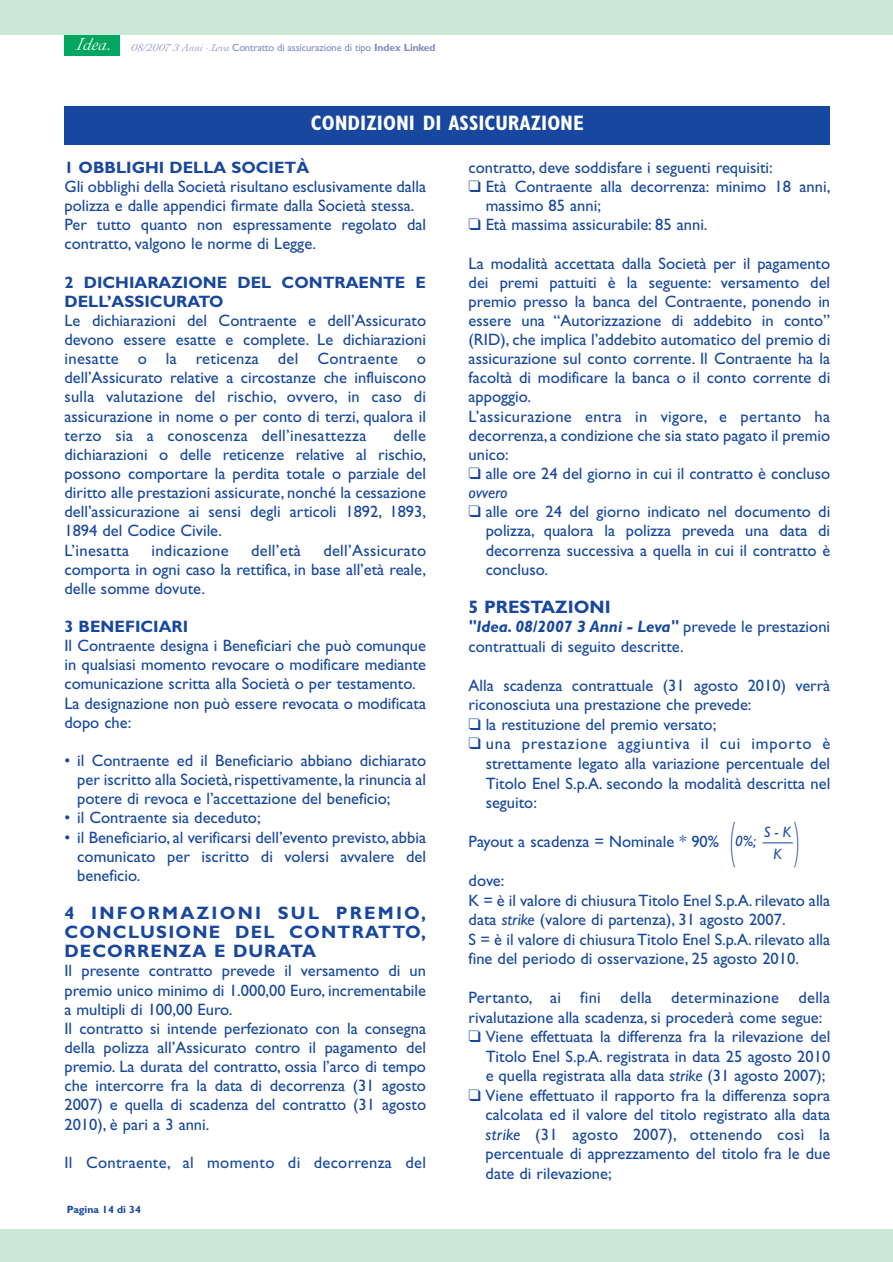
<style>
.page{position:relative;width:893px;height:1262px;background:#fff}
.page>*{position:absolute;margin:0;border:0;box-sizing:border-box;transform-origin:0 0}
.t1{font:300 49.5px "Gill Sans";color:#17479e;scale:.33 1}
.t2{font:700 condensed 21px "Gill Sans";color:#fff}
.t3{font:700 18px/19.2px "Gill Sans";letter-spacing:.055em;color:#17479e;text-align:justify}
.t4{font:700 18px "Gill Sans";color:#17479e}
.t5{font:16.5px/19.2px "Gill Sans";color:#17479e}
.t6{font:700 16.5px/19.2px "Gill Sans";color:#17479e}
.t7{font:16.5px "Gill Sans";letter-spacing:.02em;color:#17479e}
.t8{font:italic 15px/22.6px "Gill Sans";color:#17479e;text-align:center}
.t9{font:10.5px "Gill Sans";letter-spacing:-.015em;color:#848cc5}
.t10{font:700 10.5px "Gill Sans";color:#17479e}
.s1{font-family:"Baccara";font-size:18px;color:#fff}
.s2{font-family:"Baccara"}
.s3{font-weight:700}
.s4{font-style:italic}
.s5{font-weight:700;font-style:italic}
</style>
<div class="page">
<div style="left:64px;top:34px;width:56px;height:21px;background:#00a65d"></div>
<div style="left:64px;top:106px;width:766px;height:39px;background:#17479e"></div>
<div style="left:0;top:0;width:892px;height:34px;background:#cbe7d7"></div>
<div style="left:0;top:1229px;width:892px;height:32px;background:#cbe7d7"></div>
<hr style="left:762px;top:842px;width:30px;height:1px;background:#17479e">
<p class="t9" style="left:76px;top:44px;width:361px"><span class="s1">Idea.</span> <span class="s2">08/2007 3 Anni - Leva</span> Contratto di assicurazione di tipo <span class="s3">Index Linked</span></p>
<p class="t2" style="left:311px;top:116px;width:274px">CONDIZIONI DI ASSICURAZIONE</p>
<p class="t6" style="left:64px;top:159px;width:246px">1 OBBLIGHI DELLA SOCIETÀ</p>
<p class="t5" style="left:64px;top:179px;width:363px">Gli obblighi della Società risultano esclusivamente dalla polizza e dalle appendici firmate dalla Società stessa.<br>Per tutto quanto non espressamente regolato dal contratto, valgono le norme di Legge.</p>
<p class="t6" style="left:64px;top:274px;width:363px">2 DICHIARAZIONE DEL CONTRAENTE E<br>DELL’ASSICURATO</p>
<p class="t5" style="left:64px;top:312px;width:363px;text-align:justify">Le dichiarazioni del Contraente e dell’Assicurato devono essere esatte e complete. Le dichiarazioni inesatte o la reticenza del Contraente o dell’Assicurato relative a circostanze che influiscono sulla valutazione del rischio, ovvero, in caso di assicurazione in nome o per conto di terzi, qualora il terzo sia a conoscenza dell’inesattezza</p>
<p class="t5" style="left:64px;top:427px;width:363px;text-indent:329px">delle dichiarazioni o delle reticenze relative al rischio, possono comportare la perdita totale o parziale del diritto alle prestazioni assicurate, nonché la cessazione dell’assicurazione ai sensi degli articoli 1892, 1893, 1894 del Codice Civile.<br>L’inesatta</p>
<p class="t5" style="left:64px;top:542px;width:363px;text-align:justify;text-indent:259px">dell’Assicurato comporta in ogni caso la rettifica, in base all’età reale, delle somme dovute.</p>
<p class="t6" style="left:64px;top:618px;width:125px">3 BENEFICIARI</p>
<p class="t5" style="left:64px;top:638px;width:363px">Il Contraente designa i Beneficiari che può comunque in qualsiasi momento revocare o modificare mediante comunicazione scritta alla Società o per testamento.<br>La designazione non può essere revocata o modificata dopo che:</p>
<p class="t5" style="left:77px;top:752px;width:350px;text-align:justify;text-indent:-13px">• il Contraente ed il Beneficiario abbiano dichiarato per iscritto alla Società,rispettivamente,la rinuncia al potere di revoca e l’accettazione del beneficio;</p>
<p class="t5" style="left:64px;top:810px;width:198px">• il Contraente sia deceduto;</p>
<p class="t5" style="left:77px;top:829px;width:350px;text-align:justify;text-indent:-13px">• il Beneficiario, al verificarsi dell’evento previsto, abbia comunicato per iscritto di volersi avvalere del beneficio.</p>
<p class="t3" style="left:64px;top:905px;width:363px">4 INFORMAZIONI SUL PREMIO, CONCLUSIONE DEL CONTRATTO, DECORRENZA E DURATA</p>
<p class="t5" style="left:64px;top:963px;width:363px">Il presente contratto prevede il versamento di un premio unico minimo di 1.000,00 Euro, incrementabile a multipli di 100,00 Euro.<br>Il contratto si intende perfezionato con la consegna della polizza all’Assicurato contro il pagamento del premio. La durata del contratto, ossia l’arco di tempo che intercorre fra la data di decorrenza (31 agosto 2007) e quella di scadenza del contratto (31 agosto 2010), è pari a 3 anni.</p>
<p class="t7" style="left:64px;top:1156px;width:363px">Il Contraente, al momento di decorrenza del</p>
<p class="t7" style="left:151px;top:544px;width:79px">indicazione</p>
<p class="t5" style="left:251px;top:542px;width:51px">dell’età</p>
<p class="t10" style="left:67px;top:1206px;width:75px">Pagina 14 di 34</p>
<p class="t5" style="left:468px;top:159px;width:305px">contratto, deve soddisfare i seguenti requisiti:</p>
<p class="t5" style="left:485px;top:179px;width:346px;text-indent:-17px">❑ Età Contraente alla decorrenza: minimo 18 anni, massimo 85 anni;</p>
<p class="t5" style="left:468px;top:217px;width:240px">❑ Età massima assicurabile: 85 anni.</p>
<p class="t5" style="left:468px;top:255px;width:363px">La modalità accettata dalla Società per il pagamento dei premi pattuiti è la seguente: versamento del premio presso la banca del Contraente, ponendo in essere una “Autorizzazione di addebito in conto” (RID), che implica l’addebito automatico del premio di assicurazione sul conto corrente. Il Contraente ha la facoltà di modificare la banca o il conto corrente di appoggio.<br>L’assicurazione entra in vigore, e pertanto ha decorrenza, a condizione che sia stato pagato il premio unico:</p>
<p class="t5" style="left:468px;top:465px;width:363px">❑ alle ore 24 del giorno in cui il contratto è concluso <span class="s4">ovvero</span></p>
<p class="t5" style="left:485px;top:504px;width:346px;text-align:justify;text-indent:-17px">❑ alle ore 24 del giorno indicato nel documento di polizza, qualora la polizza preveda una data di decorrenza successiva a quella in cui il contratto è concluso.</p>
<p class="t4" style="left:468px;top:600px;width:144px">5 PRESTAZIONI</p>
<p class="t5" style="left:468px;top:619px;width:363px"><span class="s5">"Idea. 08/2007 3 Anni - Leva"</span> prevede le prestazioni contrattuali di seguito descritte.</p>
<p class="t5" style="left:468px;top:677px;width:363px">Alla scadenza contrattuale (31 agosto 2010) verrà riconosciuta una prestazione che prevede:</p>
<p class="t5" style="left:468px;top:716px;width:249px">❑ la restituzione del premio versato;</p>
<p class="t5" style="left:485px;top:736px;width:346px;text-align:justify;text-indent:-17px">❑ una prestazione aggiuntiva il cui importo è strettamente legato alla variazione percentuale del Titolo Enel S.p.A. secondo la modalità descritta nel seguito:</p>
<p class="t5" style="left:468px;top:833px;width:252px">Payout a scadenza = Nominale * 90%</p>
<p class="t5" style="left:468px;top:872px;width:363px">dove:<br>K = è il valore di chiusura Titolo Enel S.p.A.rilevato alla data <span class="s4">strike</span> (valore di partenza), 31 agosto 2007.<br>S = è il valore di chiusura Titolo Enel S.p.A. rilevato alla fine del periodo di osservazione, 25 agosto 2010.</p>
<p class="t5" style="left:468px;top:989px;width:363px">Pertanto, ai fini della determinazione della rivalutazione alla scadenza, si procederà come segue:</p>
<p class="t5" style="left:485px;top:1028px;width:346px;text-align:justify;text-indent:-17px">❑ Viene effettuata la differenza fra la rilevazione del Titolo Enel S.p.A. registrata in data 25 agosto 2010 e quella registrata alla data <span class="s4">strike</span> (31 agosto 2007);</p>
<p class="t5" style="left:485px;top:1087px;width:346px;text-align:justify;text-indent:-17px">❑ Viene effettuato il rapporto fra la differenza sopra calcolata ed il valore del titolo registrato alla data <span class="s4">strike</span> (31 agosto 2007), ottenendo così la percentuale di apprezzamento del titolo fra le due date di rilevazione;</p>
<h1 class="t1" style="left:730px;top:822px;width:213px">( )</h1>
<p class="t8" style="left:764px;top:821px;width:29px">S - K<br>K</p>
<p class="t8" style="left:735px;top:831px;width:22px">0%;</p>
</div>
